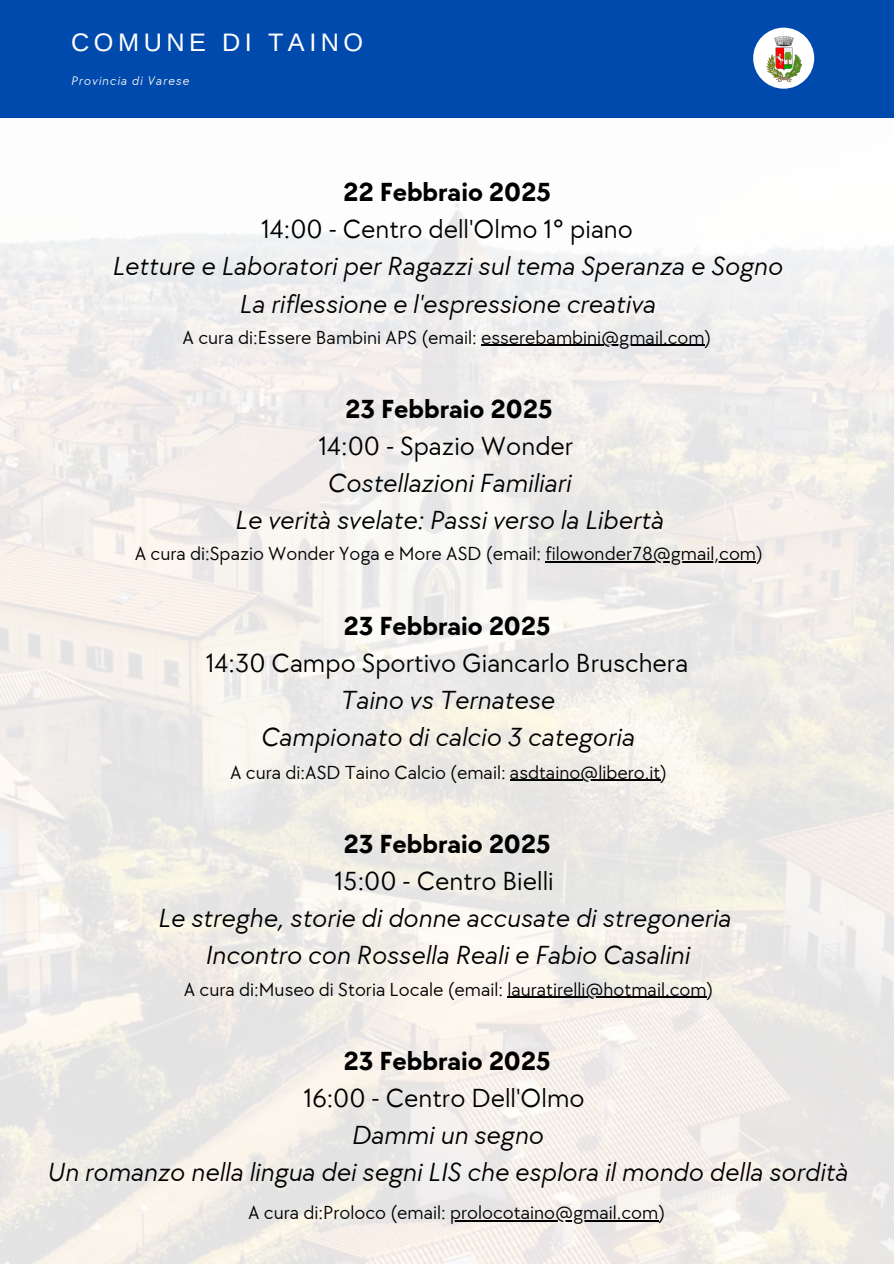
<style>
.page{position:relative;width:894px;height:1264px;background:#fff}
.page>*{position:absolute;margin:0;border:0;box-sizing:border-box;transform-origin:0 0}
.t1{font:italic 27px/37.2px "TT Chocolates";color:#000;text-align:center}
.t2{font:25.35px "Arimo";letter-spacing:.18em;color:#fff}
.t3{font:19.5px "TT Chocolates";color:#000}
.t4{font:italic 12.9px "TT Chocolates";letter-spacing:.075em;color:#f6f5f4}
.s1{font-weight:700;font-style:normal}
.s2{font-style:normal}
</style>
<div class="page">
<img style="left:0;top:0;width:893px;height:1263px">
<div style="left:0;top:0;width:892px;height:117px;background:#004aad"></div>
<div style="left:753px;top:28px;width:61px;height:61px;background:#fff;border-radius:50%"></div>
<img style="left:766px;top:37px;width:35px;height:45px">
<hr style="left:481px;top:345px;width:223px;height:1px;background:#000">
<hr style="left:510px;top:779px;width:150px;height:1px;background:#000">
<hr style="left:507px;top:996px;width:199px;height:2px;background:#000">
<hr style="left:545px;top:561px;width:211px;height:1px;background:#000">
<hr style="left:450px;top:1220px;width:208px;height:1px;background:#000">
<p class="t2" style="left:71px;top:28px;width:293px">COMUNE DI TAINO</p>
<p class="t4" style="left:71px;top:74px;width:119px">Provincia di Varese</p>
<h1 class="t1" style="left:112px;top:174px;width:672px"><span class="s1">22 Febbraio 2025<br></span><span class="s2">14:00 - Centro dell'Olmo 1° piano<br></span>Letture e Laboratori per Ragazzi sul tema Speranza e Sogno La riflessione e l'espressione creativa</h1>
<p class="t3" style="left:182px;top:326px;width:530px">A cura di:Essere Bambini APS (email: esserebambini@gmail.com)</p>
<h2 class="t1" style="left:234px;top:391px;width:430px"><span class="s1">23 Febbraio 2025<br></span><span class="s2">14:00 - Spazio Wonder<br></span>Costellazioni Familiari<br>Le verità svelate: Passi verso la Libertà</h2>
<h3 class="t3" style="left:135px;top:543px;width:629px">A cura di:Spazio Wonder Yoga e More ASD (email: filowonder78@gmail,com)</h3>
<h2 class="t1" style="left:206px;top:608px;width:484px"><span class="s1">23 Febbraio 2025<br></span><span class="s2">14:30 Campo Sportivo Giancarlo Bruschera<br></span>Taino vs Ternatese<br>Campionato di calcio 3 categoria</h2>
<h3 class="t3" style="left:230px;top:761px;width:438px">A cura di:ASD Taino Calcio (email: asdtaino@libero.it)</h3>
<h3 class="t1" style="left:157px;top:826px;width:574px"><span class="s1">23 Febbraio 2025<br></span><span class="s2">15:00 - Centro Bielli<br></span>Le streghe, storie di donne accusate di stregoneria Incontro con Rossella Reali e Fabio Casalini</h3>
<h2 class="t3" style="left:184px;top:978px;width:531px">A cura di:Museo di Storia Locale (email: lauratirelli@hotmail.com)</h2>
<h3 class="t1" style="left:47px;top:1043px;width:802px"><span class="s1">23 Febbraio 2025<br></span><span class="s2">16:00 - Centro Dell'Olmo<br></span>Dammi un segno<br>Un romanzo nella lingua dei segni LIS che esplora il mondo della sordità</h3>
<p class="t3" style="left:248px;top:1201px;width:418px">A cura di:Proloco (email: prolocotaino@gmail.com)</p>
</div>
